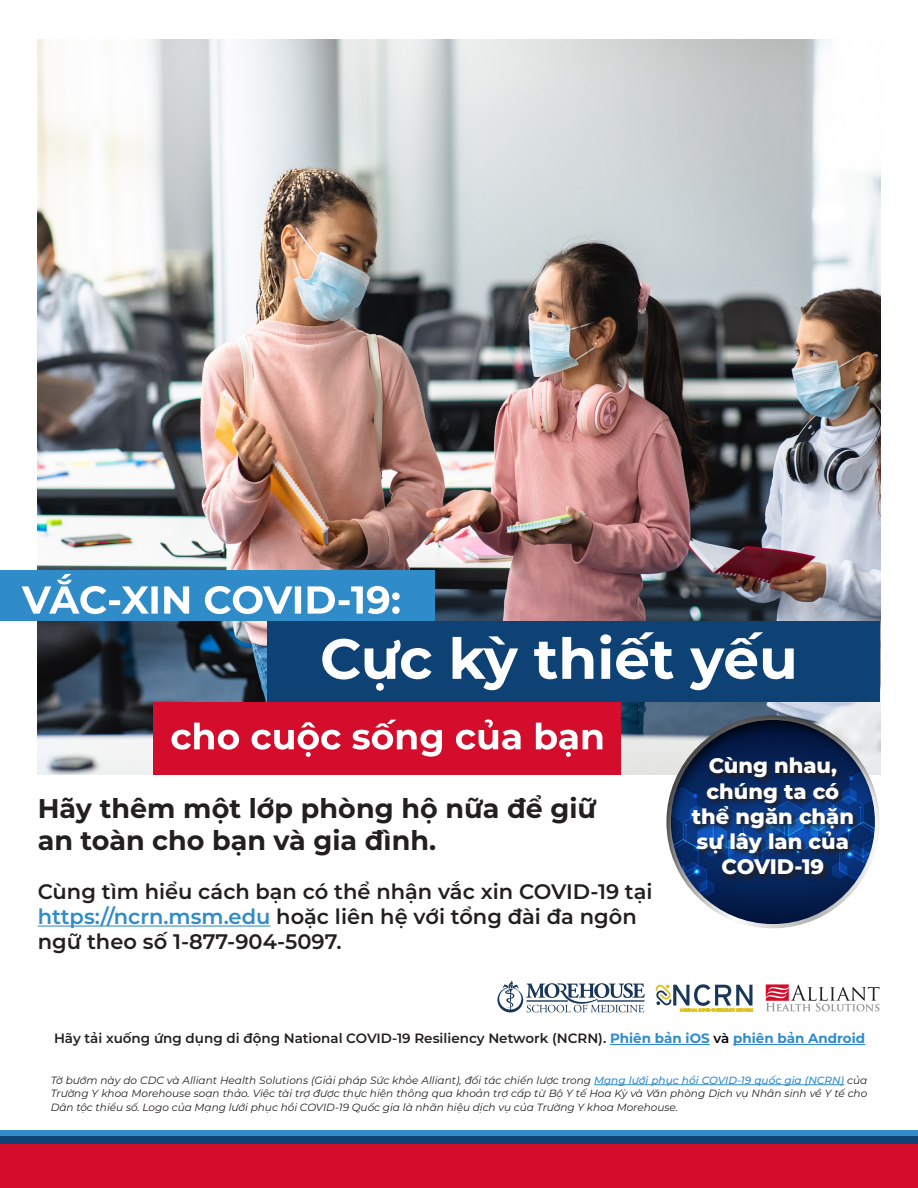
<style>
.page{position:relative;width:918px;height:1188px;background:#fff}
.page>*{position:absolute;margin:0;border:0;box-sizing:border-box;transform-origin:0 0}
.t1{font:700 27px/32.4px "Montserrat";color:#231f20}
.t2{font:600 21px/25.2px "Montserrat";color:#231f20}
.t3{font:800 21px/25.2px "Montserrat";color:#fff;text-align:center}
.t4{font:600 13.5px "Montserrat";color:#231f20}
.t5{font:italic 10.5px/13.5px "Montserrat";color:#231f20;text-align:justify}
.s1{color:#2f8cc9}
.s2{font-weight:700;color:#2f8cc9}
.s3{color:#000}
.s4{font-weight:500;color:#2f8cc9}
</style>
<div class="page">
<img style="left:38px;top:39px;width:843px;height:735px">
<hr style="left:38px;top:926px;width:232px;height:1px;background:#2f8cc9">
<div style="left:0;top:1143px;width:918px;height:45px;background:#d30d2b"></div>
<div style="left:0;top:1136px;width:918px;height:7px;background:#0e4174"></div>
<div style="left:0;top:1131px;width:918px;height:5px;background:#2f8cc9"></div>
<div style="left:0;top:570px;width:434px;height:51px;background:#2f8cc9"></div>
<div style="left:267px;top:621px;width:612px;height:81px;background:#0e4174"></div>
<div style="left:153px;top:702px;width:468px;height:72px;background:#d30d2b"></div>
<div style="left:665px;top:714px;width:216px;height:216px;background:#231f20;opacity:.75"></div>
<svg style="left:690px;top:755px;width:170px;height:127px;background:#0f3065"></svg>
<svg style="left:766px;top:984px;width:113px;height:27px"></svg>
<svg style="left:497px;top:980px;width:148px;height:32px"></svg>
<svg style="left:656px;top:984px;width:97px;height:27px"></svg>
<hr style="left:594px;top:1084px;width:250px;height:1px;background:#2f8cc9">
<hr style="left:610px;top:1044px;width:100px;height:1px;background:#2f8cc9">
<hr style="left:733px;top:1044px;width:132px;height:1px;background:#2f8cc9">
<svg style="left:172px;top:719px;width:430px;height:38px"></svg>
<svg style="left:322px;top:632px;width:472px;height:59px"></svg>
<svg style="left:22px;top:574px;width:378px;height:40px"></svg>
<p class="t1" style="left:38px;top:791px;width:560px">Hãy thêm một lớp phòng hộ nữa để giữ an toàn cho bạn và gia đình.</p>
<p class="t2" style="left:38px;top:878px;width:617px">Cùng tìm hiểu cách bạn có thể nhận vắc xin COVID-19 tại <span class="s1">https://ncrn.msm.edu</span> hoặc liên hệ với tổng đài đa ngôn ngữ theo số 1-877-904-5097.</p>
<p class="t3" style="left:692px;top:752px;width:164px">Cùng nhau, chúng ta có thể ngăn chặn sự lây lan của<br>COVID-19</p>
<p class="t4" style="left:54px;top:1029px;width:813px">Hãy tải xuống ứng dụng di động National COVID-19 Resiliency Network (NCRN). <span class="s2">Phiên bản iOS</span> <span class="s3">và</span> <span class="s2">phiên bản Android</span></p>
<p class="t5" style="left:51px;top:1073px;width:818px">Tờ bướm này do CDC và Alliant Health Solutions (Giải pháp Sức khỏe Alliant), đối tác chiến lược trong <span class="s4">Mạng lưới phục hồi COVID-19 quốc gia (NCRN)</span> của Trường Y khoa Morehouse soạn thảo. Việc tài trợ được thực hiện thông qua khoản trợ cấp từ Bộ Y tế Hoa Kỳ và Văn phòng Dịch vụ Nhân sinh về Y tế cho Dân tộc thiểu số. Logo của Mạng lưới phục hồi COVID-19 Quốc gia là nhãn hiệu dịch vụ của Trường Y khoa Morehouse.</p>
</div>
